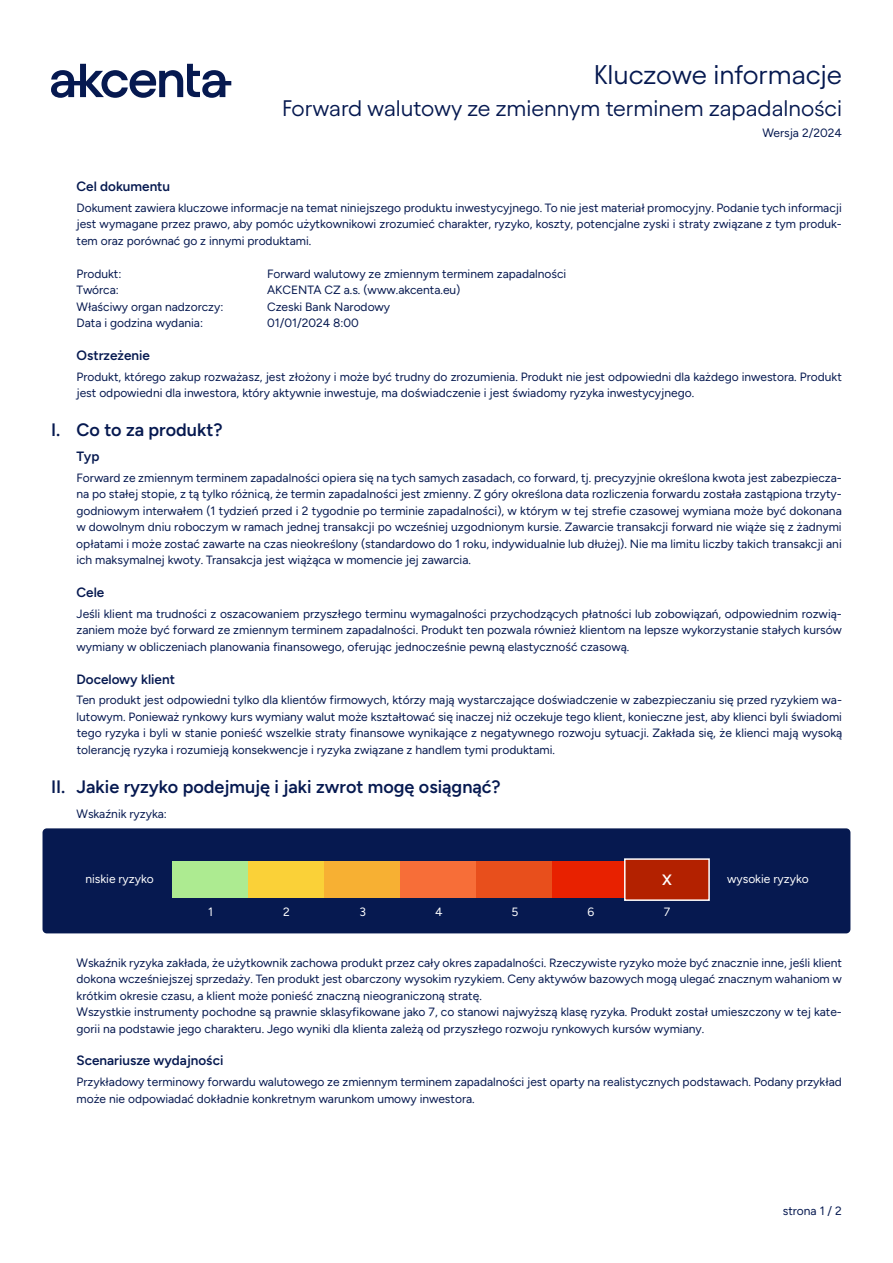
<style>
.page{position:relative;width:893px;height:1263px;background:#fff}
.page>*{position:absolute;margin:0;border:0;box-sizing:border-box;transform-origin:0 0}
.t1{font:27px "Avantt TRIAL";color:#061950}
.t2{font:22.5px "Avantt TRIAL";color:#061950}
.t3{font:600 18px "Figtree";color:#061950}
.t4{font:600 15px "Figtree";color:#fff}
.t5{font:600 13.5px "Figtree";color:#061950}
.t6{font:12px/16.5px "Figtree";color:#061950;text-align:justify}
.t7{font:12px "Figtree";color:#fff}
</style>
<div class="page">
<div style="left:43px;top:828px;width:807px;height:105px;background:#061950;border-radius:4px"></div>
<div style="left:173px;top:861px;width:76px;height:37px;background:#adeb91"></div>
<div style="left:249px;top:861px;width:76px;height:37px;background:#fad138"></div>
<div style="left:325px;top:861px;width:76px;height:37px;background:#f7b033"></div>
<div style="left:401px;top:861px;width:76px;height:37px;background:#f76e38"></div>
<div style="left:477px;top:861px;width:76px;height:37px;background:#e84f1c"></div>
<div style="left:553px;top:861px;width:76px;height:37px;background:#e82100"></div>
<div style="left:624px;top:858px;width:86px;height:43px;background:#b32100;border:2px solid #fff"></div>
<svg style="left:51px;top:64px;width:180px;height:34px"></svg>
<h1 class="t1" style="left:594px;top:56px;width:250px">Kluczowe informacje</h1>
<h2 class="t2" style="left:282px;top:92px;width:561px">Forward walutowy ze zmiennym terminem zapadalności</h2>
<p class="t6" style="left:762px;top:124px;width:81px">Wersja 2/2024</p>
<p class="t5" style="left:77px;top:178px;width:95px">Cel dokumentu</p>
<p class="t6" style="left:77px;top:199px;width:767px">Dokument zawiera kluczowe informacje na temat niniejszego produktu inwestycyjnego. To nie jest materiał promocyjny. Podanie tych informacji jest wymagane przez prawo, aby pomóc użytkownikowi zrozumieć charakter, ryzyko, koszty, potencjalne zyski i straty związane z tym produk&shy;tem oraz porównać go z innymi produktami.</p>
<p class="t6" style="left:77px;top:265px;width:47px">Produkt:</p>
<p class="t6" style="left:267px;top:265px;width:301px">Forward walutowy ze zmiennym terminem zapadalności</p>
<p class="t6" style="left:77px;top:282px;width:44px">Twórca:</p>
<p class="t6" style="left:267px;top:282px;width:195px">AKCENTA CZ a.s. (www.akcenta.eu)</p>
<p class="t6" style="left:77px;top:298px;width:148px">Właściwy organ nadzorczy:</p>
<p class="t6" style="left:267px;top:298px;width:125px">Czeski Bank Narodowy</p>
<p class="t6" style="left:77px;top:315px;width:128px">Data i godzina wydania:</p>
<p class="t6" style="left:267px;top:315px;width:93px">01/01/2024 8:00</p>
<p class="t5" style="left:77px;top:347px;width:75px">Ostrzeżenie</p>
<p class="t6" style="left:76px;top:368px;width:767px">Produkt, którego zakup rozważasz, jest złożony i może być trudny do zrozumienia. Produkt nie jest odpowiedni dla każdego inwestora. Produkt jest odpowiedni dla inwestora, który aktywnie inwestuje, ma doświadczenie i jest świadomy ryzyka inwestycyjnego.</p>
<h3 class="t3" style="left:51px;top:420px;width:173px">I. Co to za produkt?</h3>
<p class="t5" style="left:77px;top:448px;width:24px">Typ</p>
<p class="t6" style="left:76px;top:469px;width:767px">Forward ze zmiennym terminem zapadalności opiera się na tych samych zasadach, co forward, tj. precyzyjnie określona kwota jest zabezpiecza&shy;na po stałej stopie, z tą tylko różnicą, że termin zapadalności jest zmienny. Z góry określona data rozliczenia forwardu została zastąpiona trzyty&shy;godniowym interwałem (1 tydzień przed i 2 tygodnie po terminie zapadalności), w którym w tej strefie czasowej wymiana może być dokonana w dowolnym dniu roboczym w ramach jednej transakcji po wcześniej uzgodnionym kursie. Zawarcie transakcji forward nie wiąże się z żadnymi opłatami i może zostać zawarte na czas nieokreślony (standardowo do 1 roku, indywidualnie lub dłużej). Nie ma limitu liczby takich transakcji ani ich maksymalnej kwoty. Transakcja jest wiążąca w momencie jej zawarcia.</p>
<p class="t5" style="left:77px;top:584px;width:29px">Cele</p>
<p class="t6" style="left:76px;top:605px;width:767px">Jeśli klient ma trudności z oszacowaniem przyszłego terminu wymagalności przychodzących płatności lub zobowiązań, odpowiednim rozwią&shy;zaniem może być forward ze zmiennym terminem zapadalności. Produkt ten pozwala również klientom na lepsze wykorzystanie stałych kursów wymiany w obliczeniach planowania finansowego, oferując jednocześnie pewną elastyczność czasową.</p>
<p class="t5" style="left:77px;top:671px;width:100px">Docelowy klient</p>
<p class="t6" style="left:77px;top:692px;width:767px">Ten produkt jest odpowiedni tylko dla klientów firmowych, którzy mają wystarczające doświadczenie w zabezpieczaniu się przed ryzykiem wa&shy;lutowym. Ponieważ rynkowy kurs wymiany walut może kształtować się inaczej niż oczekuje tego klient, konieczne jest, aby klienci byli świadomi tego ryzyka i byli w stanie ponieść wszelkie straty finansowe wynikające z negatywnego rozwoju sytuacji. Zakłada się, że klienci mają wysoką tolerancję ryzyka i rozumieją konsekwencje i ryzyka związane z handlem tymi produktami.</p>
<h3 class="t3" style="left:51px;top:776px;width:451px">II. Jakie ryzyko podejmuję i jaki zwrot mogę osiągnąć?</h3>
<p class="t6" style="left:77px;top:806px;width:92px">Wskaźnik ryzyka:</p>
<p class="t7" style="left:85px;top:872px;width:70px">niskie ryzyko</p>
<p class="t4" style="left:662px;top:871px;width:11px">X</p>
<p class="t7" style="left:727px;top:872px;width:83px">wysokie ryzyko</p>
<p class="t7" style="left:208px;top:905px;width:6px">1</p>
<p class="t7" style="left:283px;top:905px;width:8px">2</p>
<p class="t7" style="left:359px;top:905px;width:8px">3</p>
<p class="t7" style="left:435px;top:905px;width:9px">4</p>
<p class="t7" style="left:511px;top:905px;width:8px">5</p>
<p class="t7" style="left:587px;top:905px;width:8px">6</p>
<p class="t7" style="left:664px;top:905px;width:8px">7</p>
<p class="t6" style="left:77px;top:954px;width:767px;text-align:left">Wskaźnik ryzyka zakłada, że użytkownik zachowa produkt przez cały okres zapadalności. Rzeczywiste ryzyko może być znacznie inne, jeśli klient dokona wcześniejszej sprzedaży. Ten produkt jest obarczony wysokim ryzykiem. Ceny aktywów bazowych mogą ulegać znacznym wahaniom w krótkim okresie czasu, a klient może ponieść znaczną nieograniczoną stratę.<br>Wszystkie instrumenty pochodne są prawnie sklasyfikowane jako 7, co stanowi najwyższą klasę ryzyka. Produkt został umieszczony w tej kate&shy;gorii na podstawie jego charakteru. Jego wyniki dla klienta zależą od przyszłego rozwoju rynkowych kursów wymiany.</p>
<p class="t5" style="left:77px;top:1053px;width:148px">Scenariusze wydajności</p>
<p class="t6" style="left:77px;top:1074px;width:767px">Przykładowy terminowy forwardu walutowego ze zmiennym terminem zapadalności jest oparty na realistycznych podstawach. Podany przykład może nie odpowiadać dokładnie konkretnym warunkom umowy inwestora.</p>
<p class="t6" style="left:783px;top:1202px;width:61px">strona 1 / 2</p>
</div>
